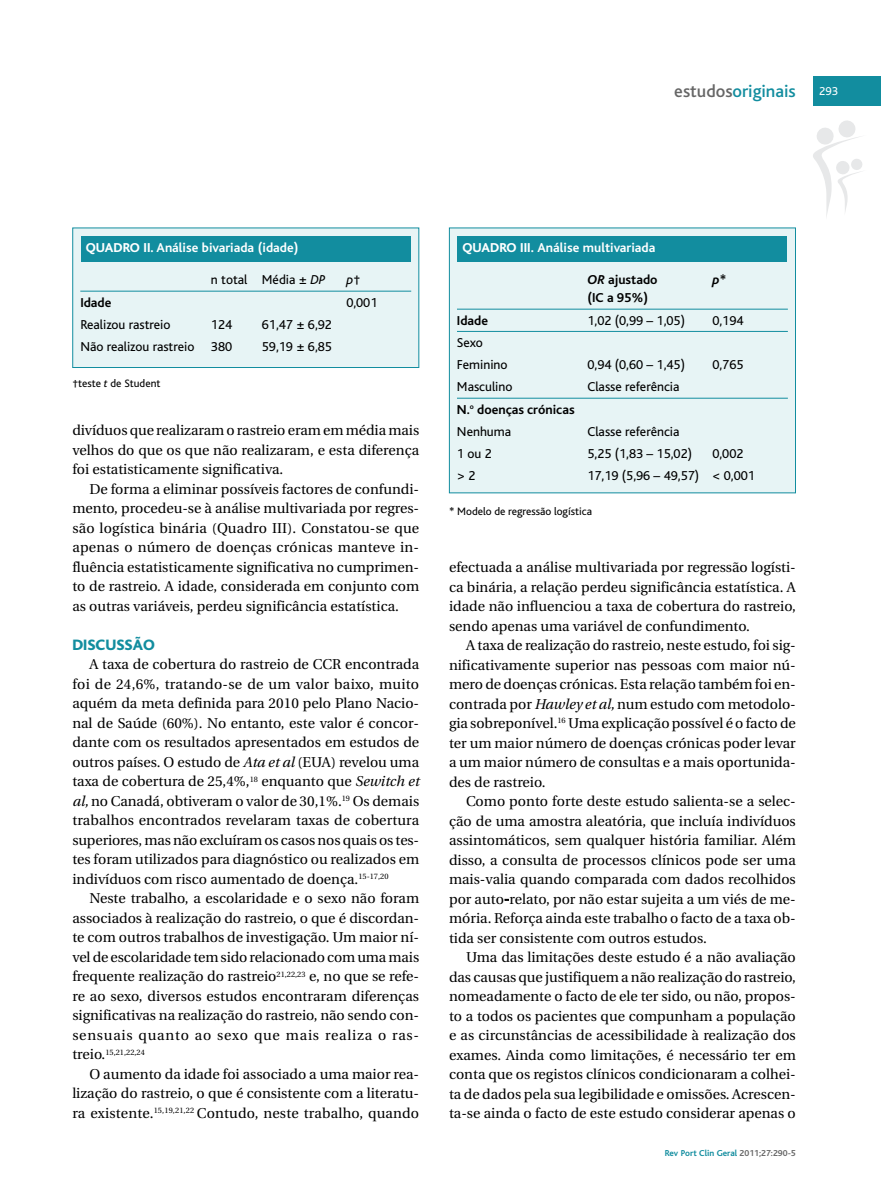
<style>
.page{position:relative;width:881px;height:1191px;background:#fff}
.page>*{position:absolute;margin:0;border:0;box-sizing:border-box;transform-origin:0 0}
.t1{font:500 18px "Bliss";color:#128d9f}
.t2{font:800 15.75px "Bliss";color:#128d9f}
.t3{font:14.25px/19.5px "Utopia";color:#000;text-align:justify}
.t4{font:13.5px/22.2px "Bliss";color:#000}
.t5{font:700 13.5px "Bliss";color:#fff}
.t6{font:700 13.5px/22.2px "Bliss";color:#000}
.t7{font:italic 13.5px "Bliss";color:#000}
.t8{font:italic 700 13.5px "Bliss";color:#000}
.t9{font:12px "Bliss";color:#fff}
.t10{font:11.25px "Bliss";color:#000}
.t11{font:700 9px "Bliss";color:#128d9f}
.t12{font:7.8px "Utopia";color:#000}
.s1{color:#666}
.s2{font-weight:800}
.s3{font-style:italic}
.s4{font-style:normal}
.s5{font-size:14.25px}
.s6{font-weight:400}
</style>
<div class="page">
<svg style="left:813px;top:120px;width:49px;height:97px"></svg>
<div style="left:812px;top:77px;width:68px;height:29px;background:#128d9f"></div>
<div style="left:73px;top:228px;width:345px;height:139px;background:#e7f4f5"></div>
<div style="left:72px;top:227px;width:347px;height:141px;border:1px solid #128d9f"></div>
<hr style="left:80px;top:291px;width:331px;height:1px;background:#128d9f">
<div style="left:81px;top:236px;width:329px;height:25px;background:#128d9f"></div>
<div style="left:449px;top:228px;width:345px;height:264px;background:#e7f4f5"></div>
<hr style="left:457px;top:309px;width:330px;height:1px;background:#128d9f">
<hr style="left:457px;top:331px;width:330px;height:1px;background:#128d9f">
<hr style="left:457px;top:398px;width:330px;height:1px;background:#128d9f">
<div style="left:457px;top:236px;width:330px;height:25px;background:#128d9f"></div>
<p class="t1" style="left:674px;top:85px;width:123px"><span class="s1">estudos</span>originais</p>
<p class="t9" style="left:819px;top:87px;width:20px">293</p>
<p class="t5" style="left:86px;top:243px;width:214px"><span class="s2">QUADRO II.</span> Análise bivariada (idade)</p>
<p class="t5" style="left:462px;top:243px;width:194px"><span class="s2">QUADRO III.</span> Análise multivariada</p>
<p class="t4" style="left:211px;top:270px;width:116px">n total Média ± <span class="s3">DP</span></p>
<p class="t7" style="left:346px;top:275px;width:16px">p<span class="s4">†</span></p>
<p class="t6" style="left:80px;top:293px;width:33px">Idade</p>
<p class="t4" style="left:346px;top:293px;width:33px">0,001</p>
<p class="t4" style="left:80px;top:315px;width:92px">Realizou rastreio</p>
<p class="t4" style="left:211px;top:315px;width:23px">124</p>
<p class="t4" style="left:262px;top:315px;width:72px">61,47 ± 6,92</p>
<p class="t4" style="left:80px;top:337px;width:153px">Não realizou rastreio 380</p>
<p class="t4" style="left:262px;top:337px;width:72px">59,19 ± 6,85</p>
<p class="t6" style="left:587px;top:270px;width:72px"><span class="s3">OR</span> ajustado</p>
<p class="t8" style="left:712px;top:275px;width:15px">p<span class="s4">*</span></p>
<p class="t6" style="left:587px;top:288px;width:62px">(IC a 95%)</p>
<p class="t6" style="left:457px;top:311px;width:33px">Idade</p>
<p class="t4" style="left:587px;top:311px;width:99px">1,02 (0,99 – 1,05)</p>
<p class="t4" style="left:712px;top:311px;width:33px">0,194</p>
<p class="t4" style="left:457px;top:333px;width:52px">Sexo<br>Feminino</p>
<p class="t4" style="left:587px;top:355px;width:99px">0,94 (0,60 – 1,45)</p>
<p class="t4" style="left:712px;top:355px;width:33px">0,765</p>
<p class="t10" style="left:72px;top:380px;width:90px">†teste <span class="s3">t</span> de Student</p>
<p class="t3" style="left:72px;top:422px;width:348px">divíduos que realizaram o rastreio eram em média mais velhos do que os que não realizaram, e esta diferença foi estatisticamente significativa.</p>
<p class="t3" style="left:72px;top:480px;width:348px;text-indent:17px">De forma a eliminar possíveis factores de confundi&shy;mento, procedeu-se à análise multivariada por regres&shy;são logística binária (Quadro III). Constatou-se que apenas o número de doenças crónicas manteve in&shy;fluência estatisticamente significativa no cumprimen&shy;to de rastreio. A idade, considerada em conjunto com as outras variáveis, perdeu significância estatística.</p>
<p class="t2" style="left:72px;top:639px;width:84px">DISCUSSÃO</p>
<p class="t3" style="left:72px;top:656px;width:348px;text-indent:17px">A taxa de cobertura do rastreio de CCR encontrada foi de 24,6%, tratando-se de um valor baixo, muito aquém da meta definida para 2010 pelo Plano Nacio&shy;nal de Saúde (60%). No entanto, este valor é concor&shy;dante com os resultados apresentados em estudos de outros países. O estudo de <span class="s3">Ata et al</span> (EUA) revelou uma taxa de cobertura de 25,4%,<sup>18</sup> enquanto que <span class="s3">Sewitch et al,</span> no Canadá, obtiveram o valor de 30,1%.<sup>19</sup> Os demais trabalhos encontrados revelaram taxas de cobertura superiores, mas não excluíram os casos nos quais os tes&shy;tes foram utilizados para diagnóstico ou realizados em indivíduos com risco aumentado de doença.<sup>15-17,20</sup></p>
<p class="t3" style="left:72px;top:890px;width:348px;text-indent:17px">Neste trabalho, a escolaridade e o sexo não foram associados à realização do rastreio, o que é discordan&shy;te com outros trabalhos de investigação. Um maior ní&shy;vel de escolaridade tem sido relacionado com uma mais frequente realização do rastreio<sup>21,22,23</sup> e, no que se refe&shy;re ao sexo, diversos estudos encontraram diferenças significativas na realização do rastreio, não sendo con&shy;sensuais quanto ao sexo que mais realiza o ras-</p>
<p class="t12" style="left:72px;top:1048px;width:74px"><span class="s5">treio.</span>15,21,22,24</p>
<p class="t3" style="left:72px;top:1065px;width:348px;text-indent:17px">O aumento da idade foi associado a uma maior rea&shy;lização do rastreio, o que é consistente com a literatu&shy;ra existente.<sup>15,19,21,22</sup> Contudo, neste trabalho, quando</p>
<p class="t4" style="left:457px;top:377px;width:57px">Masculino</p>
<p class="t4" style="left:587px;top:377px;width:94px">Classe referência</p>
<p class="t6" style="left:457px;top:400px;width:119px">N.<sup>o</sup> doenças crónicas<br><span class="s6">Nenhuma</span></p>
<p class="t4" style="left:587px;top:422px;width:94px">Classe referência</p>
<p class="t4" style="left:457px;top:444px;width:36px">1ou2</p>
<p class="t4" style="left:587px;top:444px;width:106px">5,25 (1,83 – 15,02)</p>
<p class="t4" style="left:712px;top:444px;width:33px">0,002</p>
<p class="t4" style="left:457px;top:466px;width:20px">&gt;2</p>
<p class="t4" style="left:587px;top:466px;width:169px">17,19 (5,96 – 49,57) &lt; 0,001</p>
<p class="t10" style="left:449px;top:508px;width:144px">* Modelo de regressão logística</p>
<p class="t3" style="left:449px;top:558px;width:348px">efectuada a análise multivariada por regressão logísti&shy;ca binária, a relação perdeu significância estatística. A idade não influenciou a taxa de cobertura do rastreio, sendo apenas uma variável de confundimento.</p>
<p class="t3" style="left:449px;top:636px;width:348px;text-indent:17px">A taxa de realização do rastreio, neste estudo, foi sig&shy;nificativamente superior nas pessoas com maior nú&shy;mero de doenças crónicas. Esta relação também foi en&shy;contrada por <span class="s3">Hawley et al,</span> num estudo com metodolo&shy;gia sobreponível.<sup>16</sup> Uma explicação possível é o facto de ter um maior número de doenças crónicas poder levar a um maior número de consultas e a mais oportunida&shy;des de rastreio.</p>
<p class="t3" style="left:449px;top:792px;width:348px;text-indent:17px">Como ponto forte deste estudo salienta-se a selec&shy;ção de uma amostra aleatória, que incluía indivíduos assintomáticos, sem qualquer história familiar. Além disso, a consulta de processos clínicos pode ser uma mais-valia quando comparada com dados recolhidos por auto-relato, por não estar sujeita a um viés de me&shy;mória. Reforça ainda este trabalho o facto de a taxa ob&shy;tida ser consistente com outros estudos.</p>
<p class="t3" style="left:449px;top:948px;width:348px;text-indent:17px">Uma das limitações deste estudo é a não avaliação das causas que justifiquem a não realização do rastreio, nomeadamente o facto de ele ter sido, ou não, propos&shy;to a todos os pacientes que compunham a população e as circunstâncias de acessibilidade à realização dos exames. Ainda como limitações, é necessário ter em conta que os registos clínicos condicionaram a colhei&shy;ta de dados pela sua legibilidade e omissões. Acrescen&shy;ta-se ainda o facto de este estudo considerar apenas o</p>
<p class="t11" style="left:664px;top:1149px;width:132px">Rev Port Clin Geral <span class="s1">2011;27:290-5</span></p>
</div>
